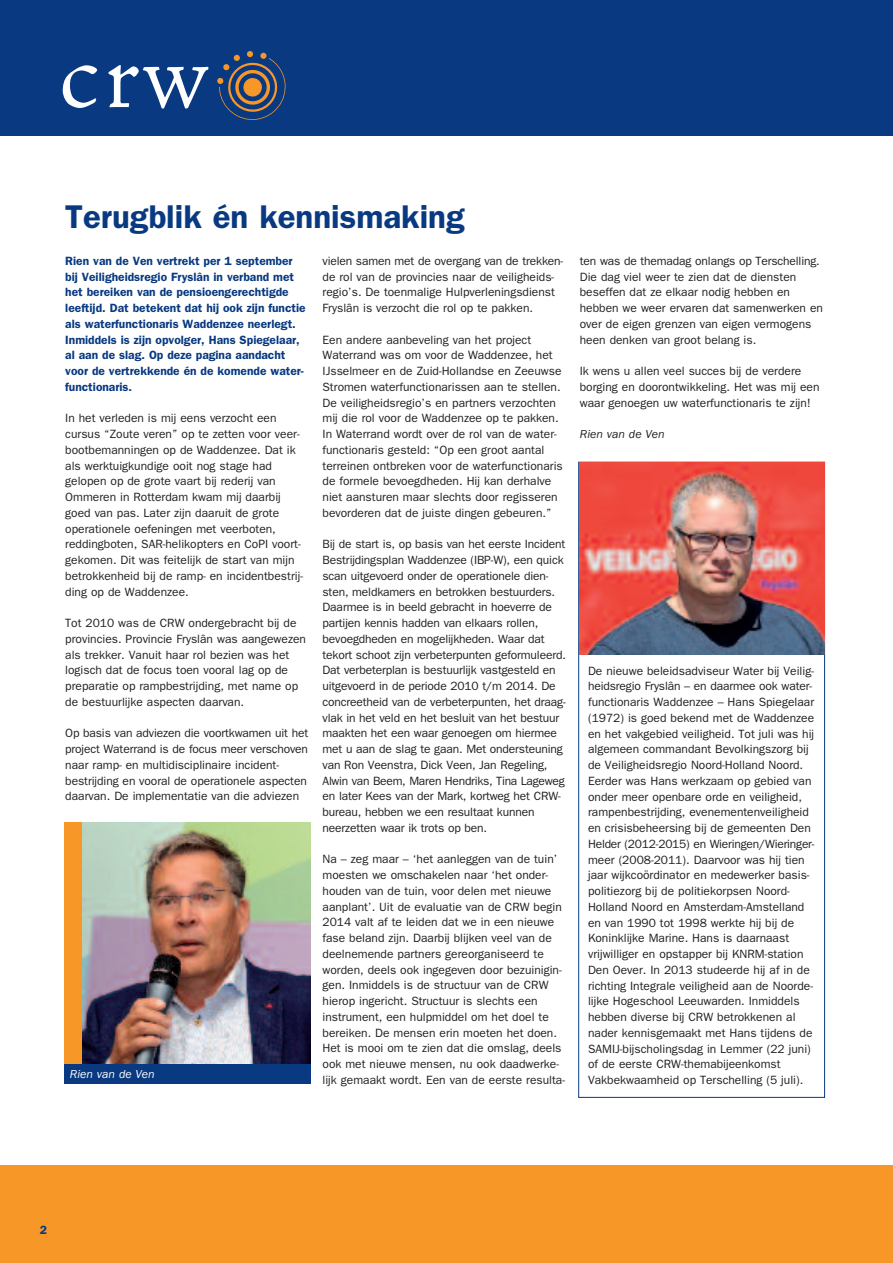
<style>
.page{position:relative;width:893px;height:1263px;background:#fff}
.page>*{position:absolute;margin:0;border:0;box-sizing:border-box;transform-origin:0 0}
.t1{font:600 33px "ITC Franklin Gothic Std";color:#083981}
.t2{font:12px/15.8px "ITC Franklin Gothic Std";color:#231f20}
.t3{font:600 12px/15.8px "ITC Franklin Gothic Std";color:#083981}
.t4{font:italic 12px "ITC Franklin Gothic Std";color:#231f20}
.t5{font:italic 12px "ITC Franklin Gothic Std";color:#fff}
</style>
<div class="page">
<div style="left:0;top:0;width:893px;height:136px;background:#083981"></div>
<div style="left:0;top:1165px;width:893px;height:98px;background:#f79727"></div>
<svg style="left:63px;top:65px;width:34px;height:43px"></svg>
<svg style="left:108px;top:65px;width:100px;height:44px"></svg>
<svg style="left:217px;top:51px;width:69px;height:69px"></svg>
<div style="left:64px;top:822px;width:246px;height:261px;background:#f79727"></div>
<img style="left:83px;top:822px;width:227px;height:243px">
<div style="left:64px;top:1065px;width:246px;height:19px;background:#083981"></div>
<img style="left:579px;top:463px;width:245px;height:191px">
<h1 class="t1" style="left:65px;top:206px;width:401px">Terugblik én kennismaking</h1>
<p class="t3" style="left:65px;top:254px;width:242px">Rien van de Ven vertrekt per 1 september bij Veiligheidsregio Fryslân in verband met het bereiken van de pensioengerechtigde leeftijd. Dat betekent dat hij ook zijn functie als waterfunctionaris Waddenzee neerlegt.<br>Inmiddels is zijn opvolger, Hans Spiegelaar, al aan de slag. Op deze pagina aandacht voor de vertrekkende én de komende water&shy;functionaris.</p>
<p class="t2" style="left:65px;top:411px;width:239px">In het verleden is mij eens verzocht een cursus “Zoute veren” op te zetten voor veer&shy;bootbemanningen op de Waddenzee. Dat ik als werktuigkundige ooit nog stage had gelopen op de grote vaart bij rederij van Ommeren in Rotterdam kwam mij daarbij goed van pas. Later zijn daaruit de grote operationele oefeningen met veerboten, reddingboten, SAR-helikopters en CoPI voort&shy;gekomen. Dit was feitelijk de start van mijn betrokkenheid bij de ramp- en incidentbestrij&shy;ding op de Waddenzee.</p>
<p class="t2" style="left:65px;top:616px;width:242px">Tot 2010 was de CRW ondergebracht bij de provincies. Provincie Fryslân was aangewezen als trekker. Vanuit haar rol bezien was het logisch dat de focus toen vooral lag op de preparatie op rampbestrijding, met name op de bestuurlijke aspecten daarvan.</p>
<p class="t2" style="left:65px;top:726px;width:244px">Op basis van adviezen die voortkwamen uit het project Waterrand is de focus meer verschoven naar ramp- en multidisciplinaire incident&shy;bestrijding en vooral de operationele aspecten daarvan. De implementatie van die adviezen</p>
<p class="t5" style="left:70px;top:1070px;width:86px">Rien van de Ven</p>
<p class="t2" style="left:323px;top:254px;width:242px">vielen samen met de overgang van de trekken&shy;de rol van de provincies naar de veiligheids&shy;regio’s. De toenmalige Hulpverleningsdienst Fryslân is verzocht die rol op te pakken.</p>
<p class="t2" style="left:323px;top:333px;width:242px">Een andere aanbeveling van het project Waterrand was om voor de Waddenzee, het IJsselmeer en de Zuid-Hollandse en Zeeuwse Stromen waterfunctionarissen aan te stellen.<br>De veiligheidsregio’s en partners verzochten mij die rol voor de Waddenzee op te pakken.<br>In Waterrand wordt over de rol van de water&shy;functionaris gesteld: “Op een groot aantal terreinen ontbreken voor de waterfunctionaris de formele bevoegdheden. Hij kan derhalve niet aansturen maar slechts door regisseren bevorderen dat de juiste dingen gebeuren.”</p>
<p class="t2" style="left:323px;top:537px;width:245px">Bij de start is, op basis van het eerste Incident Bestrijdingsplan Waddenzee (IBP-W), een quick scan uitgevoerd onder de operationele dien&shy;sten, meldkamers en betrokken bestuurders.<br>Daarmee is in beeld gebracht in hoeverre de partijen kennis hadden van elkaars rollen, bevoegdheden en mogelijkheden. Waar dat tekort schoot zijn verbeterpunten geformuleerd.<br>Dat verbeterplan is bestuurlijk vastgesteld en uitgevoerd in de periode 2010 t/m 2014. De concreetheid van de verbeterpunten, het draag&shy;vlak in het veld en het besluit van het bestuur maakten het een waar genoegen om hiermee met u aan de slag te gaan. Met ondersteuning van Ron Veenstra, Dick Veen, Jan Regeling, Alwin van Beem, Maren Hendriks, Tina Lageweg en later Kees van der Mark, kortweg het CRW&shy;bureau, hebben we een resultaat kunnen neerzetten waar ik trots op ben.</p>
<p class="t2" style="left:323px;top:852px;width:244px">Na – zeg maar – ‘het aanleggen van de tuin’ moesten we omschakelen naar ‘het onder&shy;houden van de tuin, voor delen met nieuwe aanplant’. Uit de evaluatie van de CRW begin 2014 valt af te leiden dat we in een nieuwe fase beland zijn. Daarbij blijken veel van de deelnemende partners gereorganiseerd te worden, deels ook ingegeven door bezuinigin&shy;gen. Inmiddels is de structuur van de CRW hierop ingericht. Structuur is slechts een instrument, een hulpmiddel om het doel te bereiken. De mensen erin moeten het doen.<br>Het is mooi om te zien dat die omslag, deels ook met nieuwe mensen, nu ook daadwerke&shy;lijk gemaakt wordt. Een van de eerste resulta-</p>
<p class="t2" style="left:580px;top:254px;width:245px">ten was de themadag onlangs op Terschelling.<br>Die dag viel weer te zien dat de diensten beseffen dat ze elkaar nodig hebben en hebben we weer ervaren dat samenwerken en over de eigen grenzen van eigen vermogens heen denken van groot belang is.</p>
<p class="t2" style="left:580px;top:364px;width:241px">Ik wens u allen veel succes bij de verdere borging en doorontwikkeling. Het was mij een waar genoegen uw waterfunctionaris te zijn!</p>
<p class="t4" style="left:580px;top:430px;width:86px">Rien van de Ven</p>
<p class="t2" style="left:588px;top:663px;width:228px">De nieuwe beleidsadviseur Water bij Veilig&shy;heidsregio Fryslân – en daarmee ook water&shy;functionaris Waddenzee – Hans Spiegelaar (1972) is goed bekend met de Waddenzee en het vakgebied veiligheid. Tot juli was hij algemeen commandant Bevolkingszorg bij de Veiligheidsregio Noord-Holland Noord.<br>Eerder was Hans werkzaam op gebied van onder meer openbare orde en veiligheid, rampenbestrijding, evenementenveiligheid en crisisbeheersing bij de gemeenten Den Helder (2012-2015) en Wieringen/Wieringer&shy;meer (2008-2011). Daarvoor was hij tien jaar wijkcoördinator en medewerker basis&shy;politiezorg bij de politiekorpsen Noord-Holland Noord en Amsterdam-Amstelland en van 1990 tot 1998 werkte hij bij de Koninklijke Marine. Hans is daarnaast vrijwilliger en opstapper bij KNRM-station Den Oever. In 2013 studeerde hij af in de richting Integrale veiligheid aan de Noorde&shy;lijke Hogeschool Leeuwarden. Inmiddels hebben diverse bij CRW betrokkenen al nader kennisgemaakt met Hans tijdens de SAMIJ-bijscholingsdag in Lemmer (22 juni) of de eerste CRW-themabijeenkomst Vakbekwaamheid op Terschelling (5 juli).</p>
<p class="t3" style="left:40px;top:1223px;width:9px">2</p>
</div>
